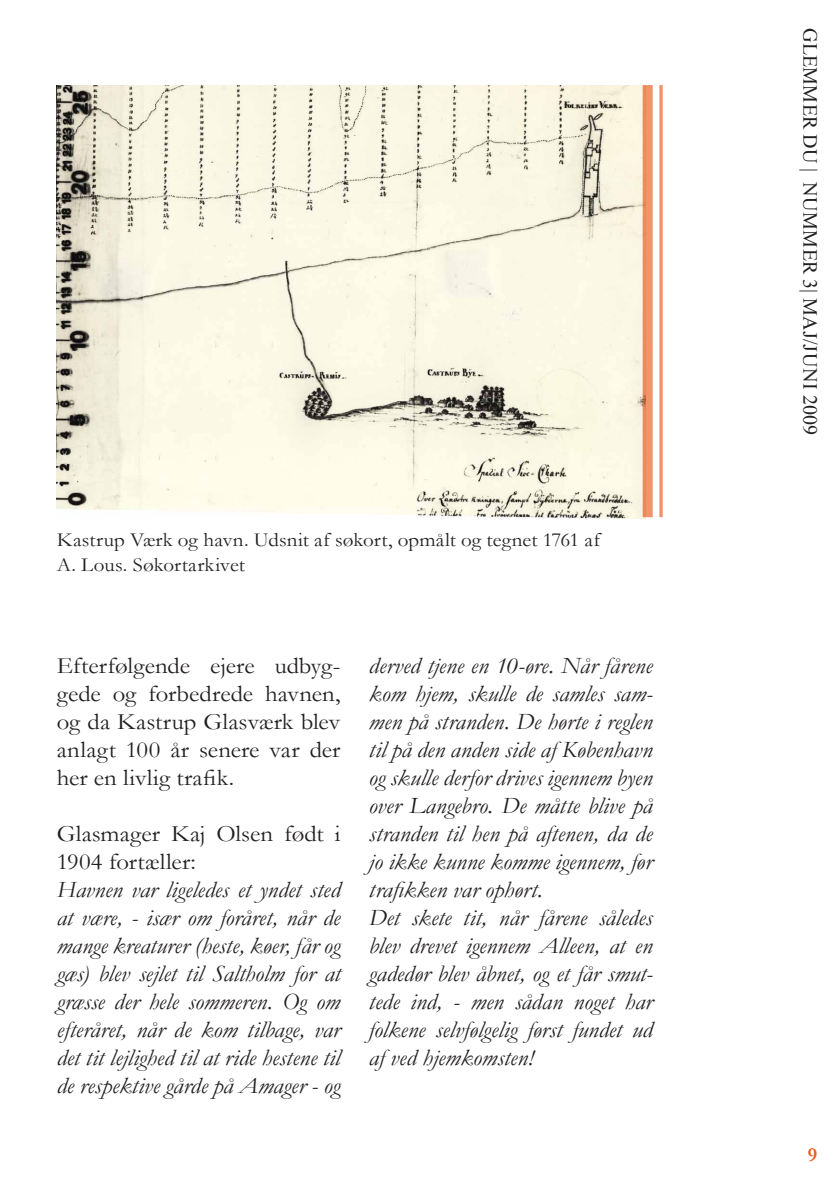
<style>
.page{position:relative;width:840px;height:1191px;background:#fff}
.page>*{position:absolute;margin:0;border:0;box-sizing:border-box;transform-origin:0 0}
.brødtekst_kursiv{font:italic 23.6px/28px "Garamond";color:#231f20;text-align:justify;scale:1.05 1}
.Brødtekst{font:23.6px/28px "Garamond";letter-spacing:.005em;color:#231f20;text-align:justify;scale:1.05 1}
.Billedtekst_sort_ven{font:20px "Garamond";letter-spacing:.005em;color:#231f20;scale:1.05 1}
.t1{font:20px "Times New Roman";letter-spacing:.02em;color:#231f20}
.t2{font:700 20px "Garamond";color:#eb5f20}
</style>
<div class="page">
<img style="left:57px;top:85px;width:588px;height:433px">
<hr style="left:659px;top:85px;width:3px;height:432px;background:#eb5f20">
<svg style="left:642px;top:85px;width:10px;height:432px;background:#ee976d"></svg>
<p class="Billedtekst_sort_ven" style="left:57px;top:526px;width:518px">Kastrup Værk og havn. Udsnit af søkort, opmålt og tegnet 1761 af</p>
<p class="Billedtekst_sort_ven" style="left:57px;top:551px;width:181px">A. Lous. Søkortarkivet</p>
<p class="Brødtekst" style="left:57px;top:651px;width:271px">Efterfølgende ejere udbyg&shy;gede og forbedrede havnen, og da Kastrup Glasværk blev anlagt 100 år senere var der her en livlig trafik.</p>
<p class="Brødtekst" style="left:57px;top:819px;width:271px">Glasmager Kaj Olsen født i<br>1904 fortæller:</p>
<p class="brødtekst_kursiv" style="left:57px;top:875px;width:271px">Havnen var ligeledes et yndet sted at være, - især om foråret, når de mange kreaturer (heste, køer, får og gæs) blev sejlet til Saltholm for at græsse der hele sommeren. Og om efteråret, når de kom tilbage, var det tit lejlighed til at ride hestene til de respektive gårde på Amager - og</p>
<p class="brødtekst_kursiv" style="left:369px;top:651px;width:271px">derved tjene en 10-øre. Når fårene kom hjem, skulle de samles sam&shy;men på stranden. De hørte i reglen til på den anden side af København og skulle derfor drives igennem byen over Langebro. De måtte blive på stranden til hen på aftenen, da de jo ikke kunne komme igennem, før trafikken var ophørt.</p>
<p class="brødtekst_kursiv" style="left:369px;top:903px;width:272px">Det skete tit, når fårene således blev drevet igennem Alleen, at en gadedør blev åbnet, og et får smut&shy;tede ind, - men sådan noget har folkene selvfølgelig først fundet ud af ved hjemkomsten!</p>
<p class="t1" style="left:823px;top:28px;width:408px;rotate:90deg">GLEMMER DU | NUMMER 3| MAJ/JUNI 2009</p>
<p class="t2" style="left:807px;top:1140px;width:11px">9</p>
</div>
